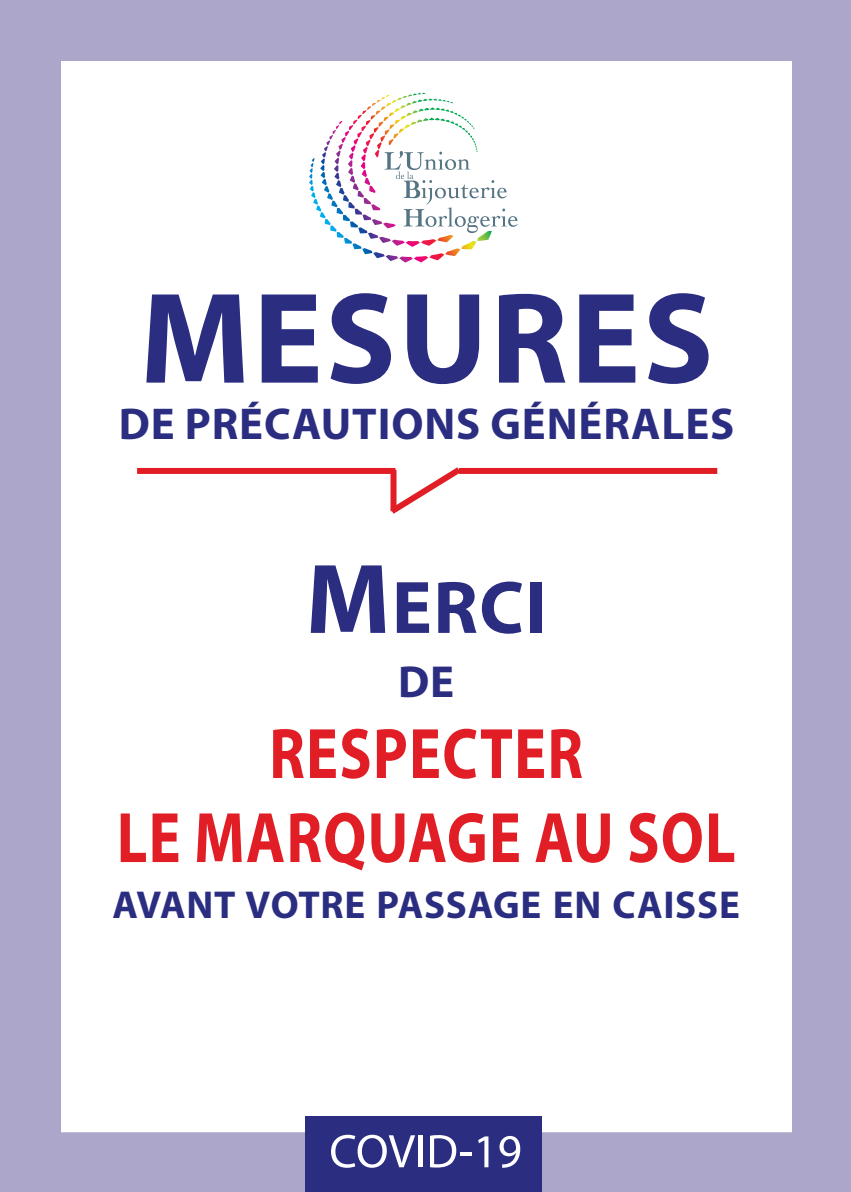
<style>
.page{position:relative;width:851px;height:1192px;background:#fff}
.page>*{position:absolute;margin:0;border:0;box-sizing:border-box;transform-origin:0 0}
.t1{font:700 130.6px "Myriad Pro";letter-spacing:.02em;color:#2b2d81}
.t2{font:700 75px "Myriad Pro";color:#2b2d81}
.t3{font:700 72px/84px "Myriad Pro";letter-spacing:.02em;color:#e11e25;text-align:center;scale:.83 1}
.t4{font:700 45px "Myriad Pro";color:#2b2d81}
.t5{font:700 44.8px "Myriad Pro";letter-spacing:.02em;color:#2b2d81}
.t6{font:700 39px "Myriad Pro";letter-spacing:.02em;color:#2b2d81}
.s1{font-size:100px}
</style>
<div class="page">
<div style="left:1px;top:1px;width:849px;height:1190px;border:60px solid #aba6ca"></div>
<svg style="left:309px;top:93px;width:208px;height:169px"></svg>
<div style="left:305px;top:1116px;width:237px;height:75px;background:#2b2d81"></div>
<svg style="left:331px;top:1134px;width:84px;height:33px"></svg>
<hr style="left:418px;top:1135px;width:4px;height:31px;background:#fff">
<svg style="left:430px;top:1135px;width:41px;height:32px"></svg>
<svg style="left:478px;top:1136px;width:10px;height:30px"></svg>
<svg style="left:499px;top:1135px;width:21px;height:32px"></svg>
<div style="left:137px;top:468px;width:258px;height:6px;background:#e11e25"></div>
<div style="left:459px;top:468px;width:258px;height:6px;background:#e11e25"></div>
<svg style="left:383px;top:467px;width:84px;height:47px"></svg>
<h1 class="t1" style="left:140px;top:261px;width:575px">MESURES</h1>
<p class="t5" style="left:119px;top:397px;width:617px">DE PRÉCAUTIONS GÉNÉRALES</p>
<h2 class="t2" style="left:305px;top:563px;width:242px"><span class="s1">M</span>ERCI</h2>
<p class="t4" style="left:398px;top:655px;width:58px">DE</p>
<h3 class="t3" style="left:117px;top:711px;width:747px">RESPECTER<br>LE MARQUAGE AU SOL</h3>
<p class="t6" style="left:112px;top:881px;width:628px">AVANT VOTRE PASSAGE EN CAISSE</p>
</div>
